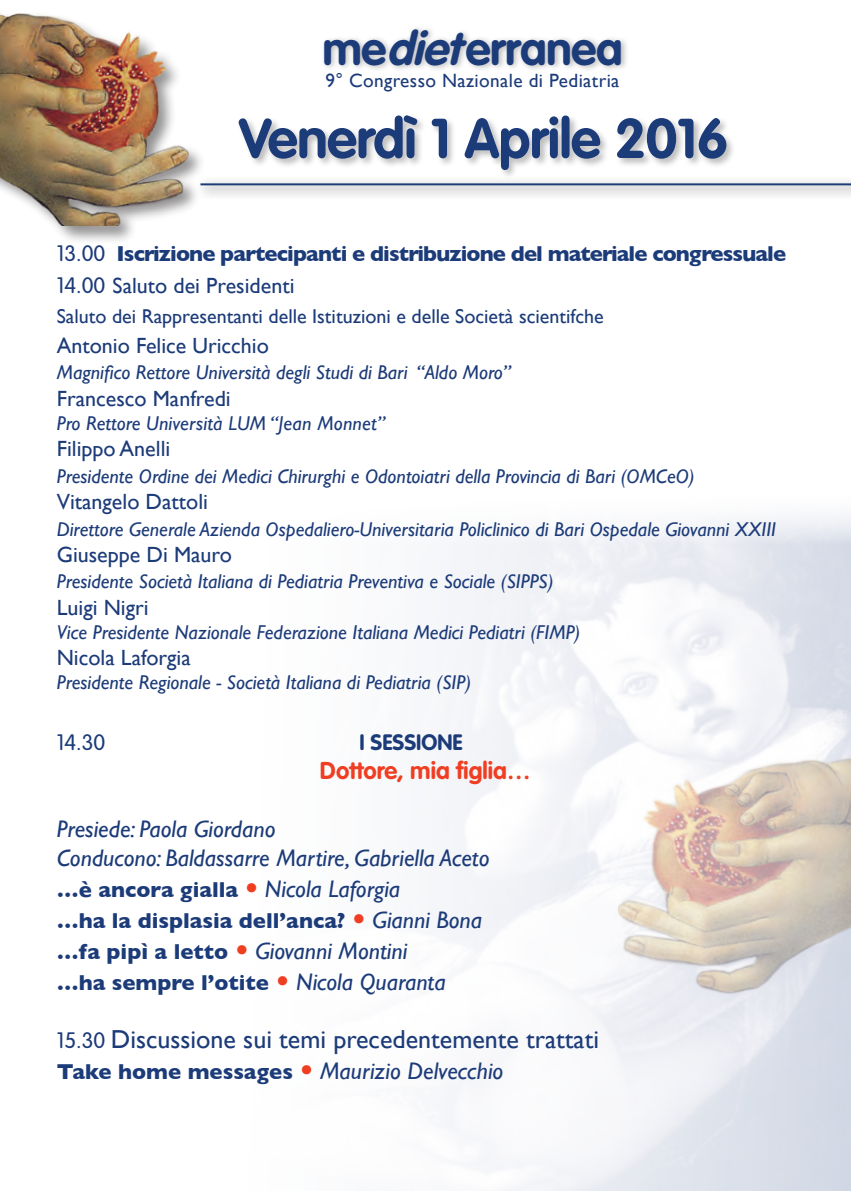
<style>
.page{position:relative;width:851px;height:1191px;background:#fff}
.page>*{position:absolute;margin:0;border:0;box-sizing:border-box;transform-origin:0 0}
.t1{font:700 55.2px "VAG Rounded";letter-spacing:-.01em;color:#1c3b79}
.t2{font:700 46.4px "VAG Rounded";letter-spacing:-.01em;color:#1c3b79}
.t3{font:26px "Gill Sans";color:#1c3b79}
.t4{font:italic 24px "Gill Sans";color:#1c3b79}
.t5{font:700 24px "VAG Rounded";color:#ef3e22}
.t6{font:22px "Gill Sans";color:#1c3b79}
.t7{font:700 22px "Gill Sans";color:#1c3b79}
.t8{font:700 22px "Gill Sans";letter-spacing:-.04em;color:#1c3b79}
.t9{font:700 22px "VAG Rounded";color:#1c3b79}
.t10{font:300 22px "VAG Rounded";color:#1c3b79}
.t11{font:italic 20px "Gill Sans";color:#1c3b79}
.t12{font:20px "Gill Sans";color:#1c3b79}
.t13{font:19.2px "Gill Sans";letter-spacing:.02em;color:#1c3b79}
.s1{font-style:italic}
.s2{font-family:"VAG Rounded";font-weight:300}
.s3{font-family:"VAG Rounded";font-size:26px;color:#ef3e22}
.s4{font-weight:400;font-style:italic;font-size:24px}
.s5{font-weight:700;font-style:normal;font-size:22px}
.s6{font-family:"VAG Rounded";font-weight:700;font-style:normal;font-size:26px;color:#ef3e22}
.s7{font-family:"VAG Rounded";font-weight:300;font-size:22px}
</style>
<div class="page">
<div style="left:195px;top:176px;width:655px;height:24px;background:#231f20;opacity:.85"></div>
<hr style="left:200px;top:183px;width:650px;height:2px;background:#1c3b79">
<div style="left:0;top:8px;width:206px;height:236px;background:#231f20;opacity:.5"></div>
<img style="left:0;top:8px;width:203px;height:218px">
<div style="left:320px;top:25px;width:309px;height:48px;background:#231f20;opacity:.3"></div>
<div style="left:237px;top:114px;width:498px;height:65px;background:#231f20;opacity:.3"></div>
<img style="left:619px;top:745px;width:231px;height:269px">
<p class="t2" style="left:322px;top:21px;width:302px">me<span class="s1">diet</span>erranea</p>
<p class="t13" style="left:325px;top:69px;width:295px">9° Congresso Nazionale di Pediatria</p>
<p class="t1" style="left:239px;top:106px;width:491px">Venerdì 1 Aprile 2016</p>
<p class="t8" style="left:57px;top:236px;width:730px"><span class="s2">13.00</span> Iscrizione partecipanti e distribuzione del materiale congressuale</p>
<p class="t6" style="left:57px;top:272px;width:239px"><span class="s2">14.00</span> Saluto dei Presidenti</p>
<p class="t12" style="left:57px;top:304px;width:548px">Saluto dei Rappresentanti delle Istituzioni e delle Società scientifche</p>
<p class="t6" style="left:57px;top:333px;width:214px">Antonio Felice Uricchio</p>
<p class="t11" style="left:57px;top:361px;width:456px">Magnifico Rettore Università degli Studi di Bari “Aldo Moro”</p>
<p class="t6" style="left:57px;top:385px;width:175px">Francesco Manfredi</p>
<p class="t11" style="left:57px;top:412px;width:330px">Pro Rettore Università LUM “Jean Monnet”</p>
<p class="t6" style="left:57px;top:436px;width:115px">Filippo Anelli</p>
<p class="t11" style="left:57px;top:464px;width:639px">Presidente Ordine dei Medici Chirurghi e Odontoiatri della Provincia di Bari (OMCeO)</p>
<p class="t6" style="left:57px;top:489px;width:153px">Vitangelo Dattoli</p>
<p class="t11" style="left:57px;top:517px;width:720px">Direttore Generale Azienda Ospedaliero-Universitaria Policlinico di Bari Ospedale Giovanni XXIII</p>
<p class="t6" style="left:57px;top:541px;width:177px">Giuseppe Di Mauro</p>
<p class="t11" style="left:57px;top:570px;width:498px">Presidente Società Italiana di Pediatria Preventiva e Sociale (SIPPS)</p>
<p class="t6" style="left:57px;top:594px;width:93px">Luigi Nigri</p>
<p class="t11" style="left:57px;top:620px;width:525px">Vice Presidente Nazionale Federazione Italiana Medici Pediatri (FIMP)</p>
<p class="t6" style="left:57px;top:645px;width:136px">Nicola Laforgia</p>
<p class="t11" style="left:57px;top:671px;width:416px">Presidente Regionale - Società Italiana di Pediatria (SIP)</p>
<p class="t10" style="left:57px;top:730px;width:50px">14.30</p>
<p class="t9" style="left:359px;top:729px;width:105px">I SESSIONE</p>
<p class="t5" style="left:320px;top:756px;width:212px">Dottore, mia figlia…</p>
<p class="t4" style="left:57px;top:815px;width:220px">Presiede: Paola Giordano</p>
<p class="t4" style="left:57px;top:843px;width:434px">Conducono: Baldassarre Martire, Gabriella Aceto</p>
<p class="t7" style="left:57px;top:872px;width:345px">…è ancora gialla <span class="s3">•</span> <span class="s4">Nicola Laforgia</span></p>
<p class="t7" style="left:57px;top:903px;width:427px">…ha la displasia dell’anca? <span class="s3">•</span> <span class="s4">Gianni Bona</span></p>
<p class="t4" style="left:57px;top:937px;width:352px"><span class="s5">…fa pipì a letto</span> <span class="s6">•</span> Giovanni Montini</p>
<p class="t7" style="left:57px;top:965px;width:390px">…ha sempre l’otite <span class="s3">•</span> <span class="s4">Nicola Quaranta</span></p>
<p class="t3" style="left:57px;top:1024px;width:543px"><span class="s7">15.30</span> Discussione sui temi precedentemente trattati</p>
<p class="t4" style="left:57px;top:1057px;width:448px"><span class="s5">Take home messages</span> <span class="s6">•</span> Maurizio Delvecchio</p>
</div>
